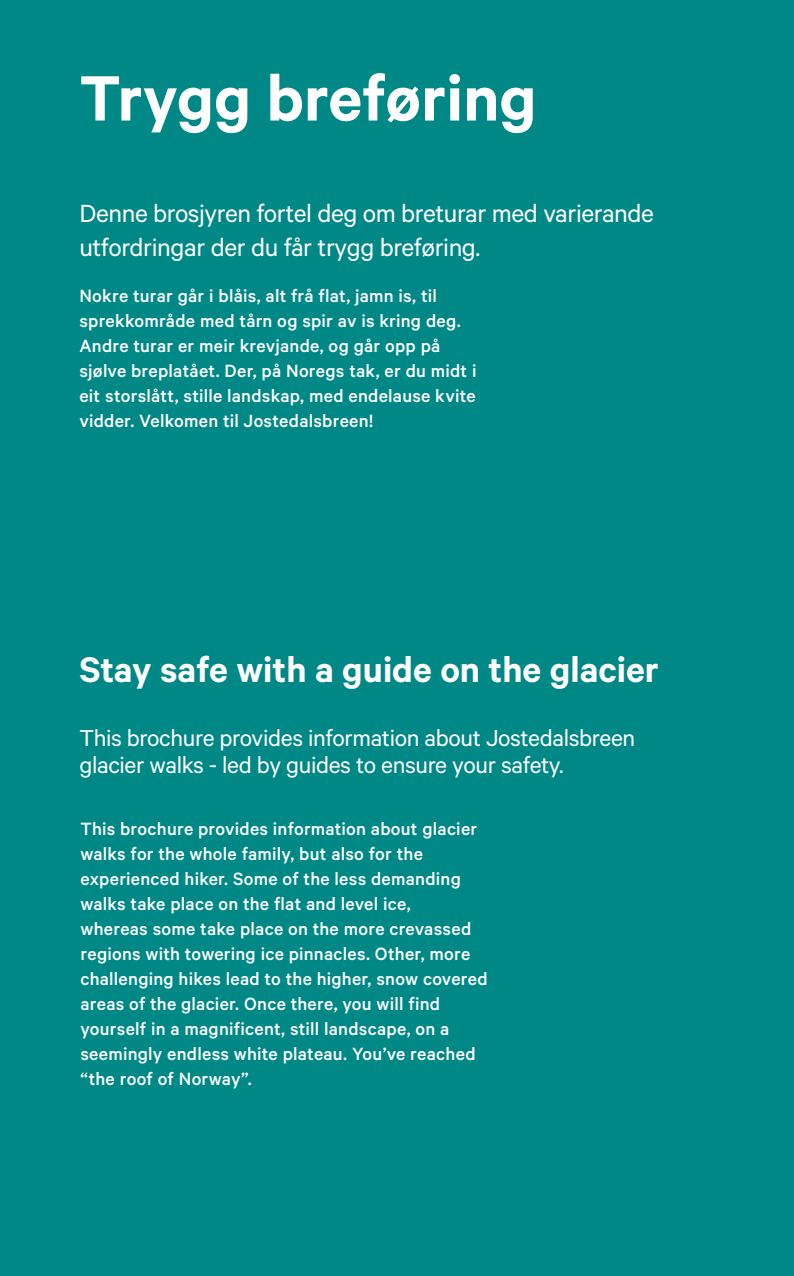
<style>
.page{position:relative;width:794px;height:1276px;background:#008886}
.page>*{position:absolute;margin:0;border:0;box-sizing:border-box;transform-origin:0 0}
.Tittel_Hvit{font:600 72px "Calibre";color:#fff}
.Tittel_Hvit-2{font:600 40px "Calibre";color:#fff}
.Ingress_liten{font:28px/33.6px "Calibre";letter-spacing:-.015em;color:#fff}
.Ingress_liten-2{font:26px/27px "Calibre";letter-spacing:-.015em;color:#fff}
.Brødtekst_Hvit{font:500 20px/25px "Calibre";letter-spacing:.01em;color:#fff}
</style>
<div class="page">
<p class="Tittel_Hvit" style="left:79px;top:55px;width:459px">Trygg breføring</p>
<p class="Ingress_liten" style="left:79px;top:196px;width:576px">Denne brosjyren fortel deg om breturar med varierande utfordringar der du får trygg breføring.</p>
<p class="Brødtekst_Hvit" style="left:79px;top:283px;width:399px">Nokre turar går i blåis, alt frå flat, jamn is, til sprekkområde med tårn og spir av is kring deg.<br>Andre turar er meir krevjande, og går opp på sjølve breplatået. Der, på Noregs tak, er du midt i eit storslått, stille landskap, med endelause kvite vidder. Velkomen til Jostedalsbreen!</p>
<p class="Tittel_Hvit-2" style="left:79px;top:646px;width:581px">Stay safe with a guide on the glacier</p>
<p class="Ingress_liten-2" style="left:79px;top:724px;width:557px">This brochure provides information about Jostedalsbreen glacier walks - led by guides to ensure your safety.</p>
<p class="Brødtekst_Hvit" style="left:80px;top:815px;width:409px">This brochure provides information about glacier walks for the whole family, but also for the experienced hiker. Some of the less demanding walks take place on the flat and level ice,<br>whereas some take place on the more crevassed regions with towering ice pinnacles. Other, more challenging hikes lead to the higher, snow covered areas of the glacier. Once there, you will find yourself in a magnificent, still landscape, on a seemingly endless white plateau. You’ve reached “the roof of Norway”.</p>
</div>
